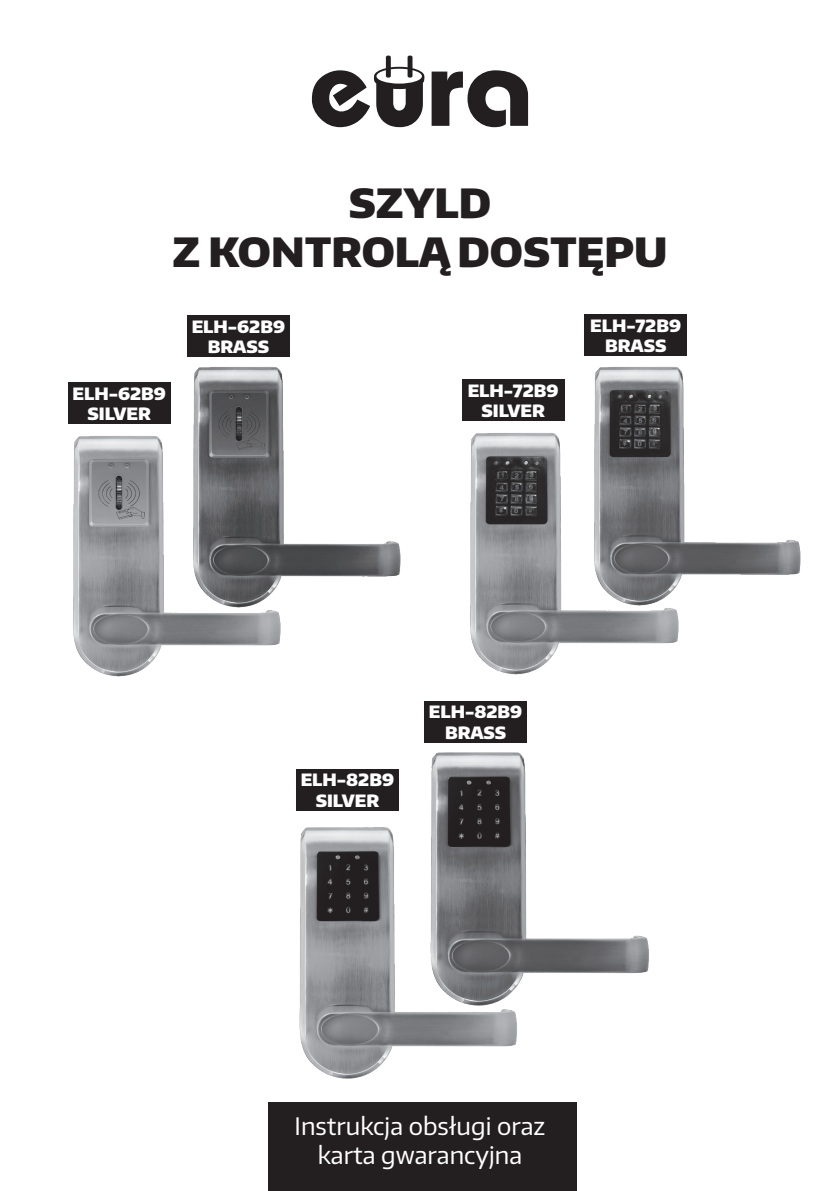
<style>
.page{position:relative;width:840px;height:1191px;background:#fff}
.page>*{position:absolute;margin:0;border:0;box-sizing:border-box;transform-origin:0 0}
.t1{font:900 40.2px/48.4px "Encode Sans";color:#231f20;text-align:center}
.t2{font:24px/28.8px "Encode Sans";color:#fff;text-align:center}
.t3{font:900 17px/20.4px "Encode Sans";color:#fff;text-align:center}
</style>
<div class="page">
<img style="left:193px;top:367px;width:208px;height:210px">
<svg style="left:431px;top:70px;width:96px;height:57px"></svg>
<svg style="left:312px;top:56px;width:112px;height:71px"></svg>
<div style="left:267px;top:1102px;width:309px;height:89px;background:#231f20"></div>
<div style="left:584px;top:314px;width:102px;height:42px;background:#231f20"></div>
<div style="left:424px;top:701px;width:102px;height:41px;background:#231f20"></div>
<div style="left:187px;top:315px;width:102px;height:42px;background:#231f20"></div>
<div style="left:461px;top:379px;width:103px;height:41px;background:#231f20"></div>
<div style="left:296px;top:769px;width:102px;height:41px;background:#231f20"></div>
<div style="left:68px;top:382px;width:102px;height:42px;background:#231f20"></div>
<img style="left:73px;top:426px;width:215px;height:251px">
<img style="left:594px;top:367px;width:207px;height:208px">
<img style="left:431px;top:752px;width:218px;height:221px">
<img style="left:470px;top:423px;width:216px;height:252px">
<img style="left:299px;top:819px;width:225px;height:260px">
<h1 class="t1" style="left:172px;top:178px;width:496px">SZYLD<br>Z KONTROLĄ DOSTĘPU</h1>
<p class="t3" style="left:72px;top:382px;width:95px">ELH-62B9<br>SILVER</p>
<p class="t3" style="left:191px;top:316px;width:95px">ELH-62B9<br>BRASS</p>
<p class="t3" style="left:467px;top:379px;width:92px">ELH-72B9<br>SILVER</p>
<p class="t3" style="left:590px;top:314px;width:92px">ELH-72B9<br>BRASS</p>
<p class="t3" style="left:300px;top:769px;width:95px">ELH-82B9<br>SILVER</p>
<p class="t3" style="left:428px;top:701px;width:95px">ELH-82B9<br>BRASS</p>
<h2 class="t2" style="left:294px;top:1111px;width:252px">Instrukcja obsługi oraz karta gwarancyjna</h2>
</div>
